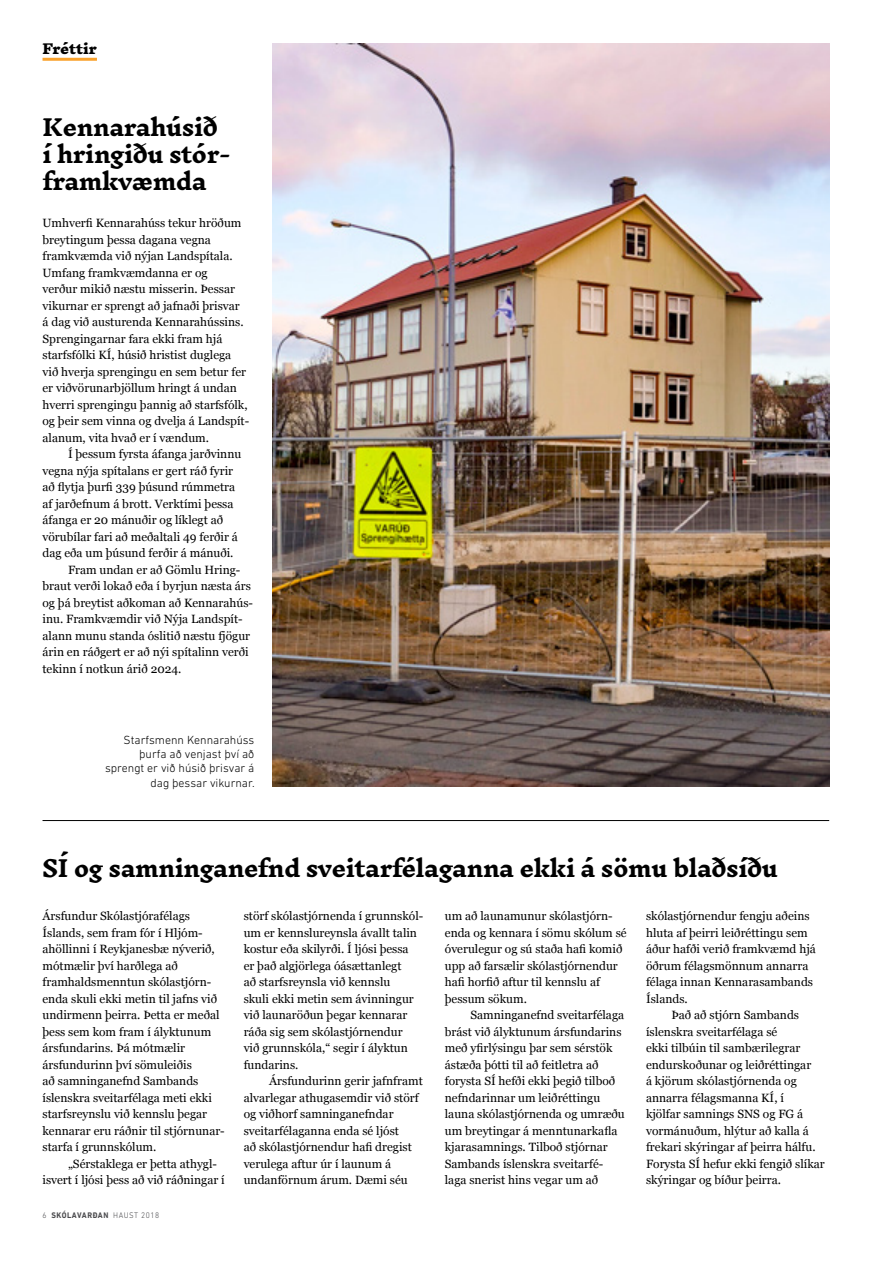
<style>
.page{position:relative;width:893px;height:1263px;background:#fff}
.page>*{position:absolute;margin:0;border:0;box-sizing:border-box;transform-origin:0 0}
.t1{font:700 22.5px/27px "Inknut Antiqua";letter-spacing:-.02em;color:#000}
.t2{font:900 13.5px "Inknut Antiqua";color:#000}
.t3{font:12px/16.5px "Georgia";color:#000}
.t4{font:300 12px/14.4px "DIN Next LT Pro";color:#000;text-align:right}
.t5{font:700 8.25px "DIN Next LT Pro";letter-spacing:.07em;color:#4a4a4d;scale:.93 1}
.s1{font-weight:300}
</style>
<div class="page">
<img style="left:272px;top:43px;width:557px;height:744px">
<hr style="left:43px;top:58px;width:54px;height:3px;background:#f9a22e">
<hr style="left:43px;top:820px;width:786px;height:1px;background:#000">
<p class="t2" style="left:43px;top:41px;width:56px">Fréttir</p>
<h1 class="t1" style="left:43px;top:115px;width:190px">Kennarahúsið í hringiðu stór&shy;framkvæmda</h1>
<p class="t3" style="left:43px;top:214px;width:208px">Umhverfi Kennarahúss tekur hröðum breytingum þessa dagana vegna framkvæmda við nýjan Landspítala.<br>Umfang framkvæmdanna er og<br>verður mikið næstu misserin. Þessar vikurnar er sprengt að jafnaði þrisvar<br>á dag við austurenda Kennarahússins.<br>Sprengingarnar fara ekki fram hjá starfsfólki KÍ, húsið hristist duglega við hverja sprengingu en sem betur fer er viðvörunarbjöllum hringt á undan hverri sprengingu þannig að starfsfólk, og þeir sem vinna og dvelja á Landspít&shy;alanum, vita hvað er í vændum.</p>
<p class="t3" style="left:68px;top:445px;width:175px">Í þessum fyrsta áfanga jarðvinnu</p>
<p class="t3" style="left:43px;top:462px;width:192px">vegna nýja spítalans er gert ráð fyrir</p>
<p class="t3" style="left:43px;top:478px;width:194px">að flytja þurfi 339 þúsund rúmmetra</p>
<p class="t3" style="left:43px;top:495px;width:193px">af jarðefnum á brott. Verktími þessa</p>
<p class="t3" style="left:43px;top:511px;width:182px">áfanga er 20 mánuðir og líklegt að</p>
<p class="t3" style="left:43px;top:528px;width:197px">vörubílar fari að meðaltali 49 ferðir á</p>
<p class="t3" style="left:43px;top:544px;width:193px">dag eða um þúsund ferðir á mánuði.</p>
<p class="t3" style="left:68px;top:561px;width:174px">Fram undan er að Gömlu Hring-</p>
<p class="t3" style="left:43px;top:577px;width:210px">braut verði lokað eða í byrjun næsta árs</p>
<p class="t3" style="left:43px;top:594px;width:212px">og þá breytist aðkoman að Kennarahús-</p>
<p class="t3" style="left:43px;top:610px;width:202px">inu. Framkvæmdir við Nýja Landspít-</p>
<p class="t3" style="left:43px;top:627px;width:209px">alann munu standa óslitið næstu fjögur</p>
<p class="t3" style="left:43px;top:643px;width:208px">árin en ráðgert er að nýi spítalinn verði</p>
<p class="t3" style="left:43px;top:660px;width:140px">tekinn í notkun árið 2024.</p>
<p class="t4" style="left:105px;top:732px;width:151px">Starfsmenn Kennarahúss þurfa að venjast því að sprengt er við húsið þrisvar á dag þessar vikurnar.</p>
<h1 class="t1" style="left:43px;top:856px;width:737px">SÍ og samninganefnd sveitarfélaganna ekki á sömu blaðsíðu</h1>
<p class="t3" style="left:43px;top:907px;width:184px">Ársfundur Skólastjórafélags<br>Íslands, sem fram fór í Hljóm&shy;ahöllinni í Reykjanesbæ nýverið, mótmælir því harðlega að framhaldsmenntun skólastjórn&shy;enda skuli ekki metin til jafns við undirmenn þeirra. Þetta er meðal þess sem kom fram í ályktunum ársfundarins. Þá mótmælir ársfundurinn því sömuleiðis<br>að samninganefnd Sambands íslenskra sveitarfélaga meti ekki starfsreynslu við kennslu þegar kennarar eru ráðnir til stjórnunar&shy;starfa í grunnskólum.</p>
<p class="t3" style="left:43px;top:1155px;width:184px;text-indent:26px">„Sérstaklega er þetta athygl&shy;isvert í ljósi þess að við ráðningar í</p>
<p class="t3" style="left:244px;top:907px;width:181px">störf skólastjórnenda í grunnskól&shy;um er kennslureynsla ávallt talin kostur eða skilyrði. Í ljósi þessa<br>er það algjörlega óásættanlegt<br>að starfsreynsla við kennslu<br>skuli ekki metin sem ávinningur við launaröðun þegar kennarar ráða sig sem skólastjórnendur<br>við grunnskóla,“ segir í ályktun fundarins.</p>
<p class="t3" style="left:244px;top:1072px;width:181px;text-indent:26px">Ársfundurinn gerir jafnframt alvarlegar athugasemdir við störf og viðhorf samninganefndar sveitarfélaganna enda sé ljóst<br>að skólastjórnendur hafi dregist verulega aftur úr í launum á undanförnum árum. Dæmi séu</p>
<p class="t3" style="left:445px;top:907px;width:183px">um að launamunur skólastjórn&shy;enda og kennara í sömu skólum sé óverulegur og sú staða hafi komið upp að farsælir skólastjórnendur hafi horfið aftur til kennslu af þessum sökum.</p>
<p class="t3" style="left:445px;top:1006px;width:181px;text-indent:26px">Samninganefnd sveitarfélaga brást við ályktunum ársfundarins með yfirlýsingu þar sem sérstök ástæða þótti til að feitletra að forysta SÍ hefði ekki þegið tilboð nefndarinnar um leiðréttingu launa skólastjórnenda og umræðu um breytingar á menntunarkafla kjarasamnings. Tilboð stjórnar<br>Sambands íslenskra sveitarfé&shy;laga snerist hins vegar um að</p>
<p class="t3" style="left:646px;top:907px;width:171px">skólastjórnendur fengju aðeins hluta af þeirri leiðréttingu sem áður hafði verið framkvæmd hjá öðrum félagsmönnum annarra félaga innan Kennarasambands<br>Íslands.</p>
<p class="t3" style="left:646px;top:1006px;width:180px;text-indent:26px">Það að stjórn Sambands íslenskra sveitarfélaga sé<br>ekki tilbúin til sambærilegrar endurskoðunar og leiðréttingar<br>á kjörum skólastjórnenda og annarra félagsmanna KÍ, í<br>kjölfar samnings SNS og FG á vormánuðum, hlýtur að kalla á frekari skýringar af þeirra hálfu.<br>Forysta SÍ hefur ekki fengið slíkar skýringar og bíður þeirra.</p>
<p class="t5" style="left:43px;top:1211px;width:127px"><span class="s1">6</span> SKÓLAVARÐAN <span class="s1">HAUST 2018</span></p>
</div>
